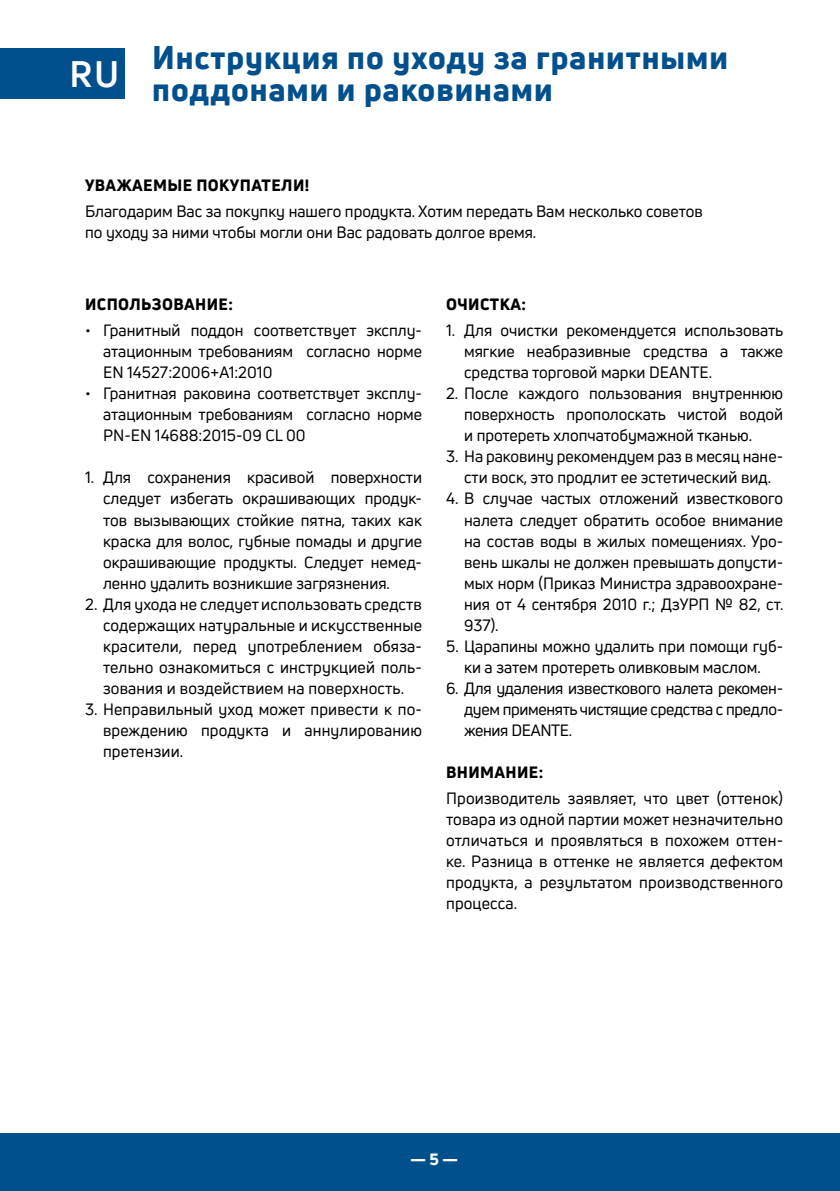
<style>
.page{position:relative;width:840px;height:1191px;background:#fff}
.page>*{position:absolute;margin:0;border:0;box-sizing:border-box;transform-origin:0 0}
.TYTUL{font:700 36px "Uni Neue";color:#fff}
.TYTUL-2{font:800 32px/32px "Uni Neue";letter-spacing:.03em;color:#00508d}
.TEXT{font:16px/21px "Uni Neue";color:#000;text-align:justify}
.PODTYTUL{font:800 16px "Uni Neue";letter-spacing:.025em;color:#000}
.t1{font:800 16px "Uni Neue";color:#fff}
</style>
<div class="page">
<div style="left:0;top:1133px;width:839px;height:58px;background:#00508d"></div>
<div style="left:0;top:48px;width:125px;height:51px;background:#00508d"></div>
<p class="TYTUL" style="left:69px;top:52px;width:51px">RU</p>
<p class="TYTUL-2" style="left:152px;top:41px;width:577px">Инструкция по уходу за гранитными поддонами и раковинами</p>
<p class="PODTYTUL" style="left:85px;top:174px;width:225px">УВАЖАЕМЫЕ ПОКУПАТЕЛИ!</p>
<p class="TEXT" style="left:85px;top:201px;width:619px">Благодарим Вас за покупку нашего продукта. Хотим передать Вам несколько советов по уходу за ними чтобы могли они Вас радовать долгое время.</p>
<p class="PODTYTUL" style="left:85px;top:293px;width:149px">ИСПОЛЬЗОВАНИЕ:</p>
<p class="TEXT" style="left:103px;top:320px;width:320px;text-indent:-18px">• Гранитный поддон соответствует эксплу&shy;атационным требованиям согласно норме EN 14527:2006+A1:2010</p>
<p class="TEXT" style="left:103px;top:383px;width:320px;text-indent:-18px">• Гранитная раковина соответствует эксплу&shy;атационным требованиям согласно норме PN-EN 14688:2015-09 CL 00</p>
<p class="TEXT" style="left:103px;top:467px;width:320px;text-indent:-18px">1. Для сохранения красивой поверхности следует избегать окрашивающих продук&shy;тов вызывающих стойкие пятна, таких как краска для волос, губные помады и другие окрашивающие продукты. Следует немед&shy;ленно удалить возникшие загрязнения.</p>
<p class="TEXT" style="left:103px;top:593px;width:320px;text-indent:-18px">2. Для ухода не следует использовать средств содержащих натуральные и искусственные красители, перед употреблением обяза&shy;тельно ознакомиться с инструкцией поль&shy;зования и воздействием на поверхность.</p>
<p class="TEXT" style="left:103px;top:698px;width:320px;text-indent:-18px">3. Неправильный уход может привести к по&shy;вреждению продукта и аннулированию претензии.</p>
<p class="PODTYTUL" style="left:446px;top:293px;width:81px">ОЧИСТКА:</p>
<p class="TEXT" style="left:464px;top:320px;width:320px;text-indent:-18px">1. Для очистки рекомендуется использовать мягкие неабразивные средства а также средства торговой марки DEANTE.</p>
<p class="TEXT" style="left:464px;top:383px;width:320px;text-indent:-18px">2. После каждого пользования внутреннюю поверхность прополоскать чистой водой и протереть хлопчатобумажной тканью.</p>
<p class="TEXT" style="left:446px;top:446px;width:338px;text-align:center">3. На раковину рекомендуем раз в месяц нане&shy;сти воск, это продлит ее эстетический вид.</p>
<p class="TEXT" style="left:464px;top:488px;width:321px;text-indent:-18px">4. В случае частых отложений известкового налета следует обратить особое внимание на состав воды в жилых помещениях. Уро&shy;вень шкалы не должен превышать допусти&shy;мых норм (Приказ Министра здравоохране&shy;ния от 4 сентября 2010 г.; ДзУРП № 82, ст.<br>937).</p>
<p class="TEXT" style="left:446px;top:635px;width:338px;text-align:center">5. Царапины можно удалить при помощи губ&shy;ки а затем протереть оливковым маслом.</p>
<p class="TEXT" style="left:464px;top:677px;width:320px;text-indent:-18px">6. Для удаления известкового налета рекомен&shy;дуем применять чистящие средства с предло&shy;жения DEANTE.</p>
<p class="PODTYTUL" style="left:446px;top:761px;width:99px">ВНИМАНИЕ:</p>
<p class="TEXT" style="left:446px;top:788px;width:338px">Производитель заявляет, что цвет (оттенок) товара из одной партии может незначительно отличаться и проявляться в похожем оттен&shy;ке. Разница в оттенке не является дефектом продукта, а результатом производственного процесса.</p>
<p class="t1" style="left:410px;top:1148px;width:50px">— 5 —</p>
</div>
